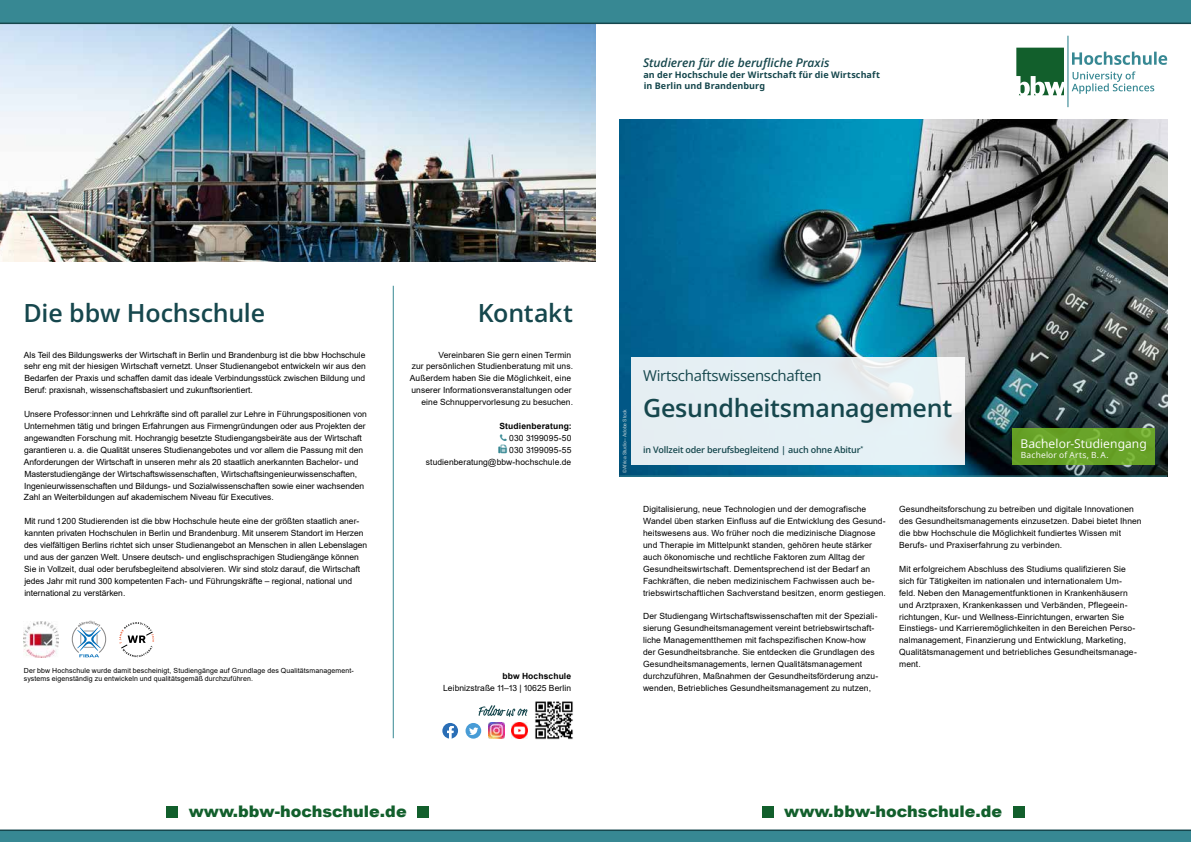
<style>
.page{position:relative;width:1191px;height:842px;background:#fff}
.page>*{position:absolute;margin:0;border:0;box-sizing:border-box;transform-origin:0 0}
.t1{font:600 25px "Open Sans";letter-spacing:-.01em;color:#16474d}
.t2{font:900 16px "Arial";color:#125f2c}
.t3{font:15px "Open Sans";letter-spacing:-.02em;color:#16474d}
.t4{font:12.1px "Open Sans";letter-spacing:.005em;color:#fff}
.t5{font:italic 600 12px "Open Sans";color:#16474d}
.t6{font:700 9px/10.8px "Open Sans";letter-spacing:.01em;color:#16474d}
.t7{font:600 9px "Open Sans";letter-spacing:-.02em;color:#16474d}
.t8{font:8.5px/11.9px "Arial";letter-spacing:.005em;color:#000}
.t9{font:700 8.5px "Arial";letter-spacing:.015em;color:#000}
.t10{font:8.5px "Open Sans";letter-spacing:.025em;color:#fff}
.t11{font:7px/8.4px "Arial";letter-spacing:.015em;color:#000}
.t12{font:5px "Arial";letter-spacing:-.02em;color:#c0d0d5}
</style>
<div class="page">
<img style="left:0;top:24px;width:595px;height:237px">
<div style="left:0;top:0;width:1191px;height:24px;background:#378893"></div>
<svg style="left:72px;top:621px;width:34px;height:36px"></svg>
<svg style="left:119px;top:622px;width:35px;height:35px"></svg>
<img style="left:23px;top:622px;width:36px;height:35px">
<div style="left:0;top:830px;width:1191px;height:12px;background:#378893"></div>
<div style="left:762px;top:806px;width:11px;height:11px;background:#125f2c"></div>
<div style="left:1012px;top:806px;width:12px;height:11px;background:#125f2c"></div>
<div style="left:167px;top:806px;width:11px;height:11px;background:#125f2c"></div>
<div style="left:417px;top:806px;width:12px;height:11px;background:#125f2c"></div>
<hr style="left:0;top:23px;width:1191px;height:1px;background:#16474d">
<hr style="left:0;top:829px;width:1191px;height:2px;background:#16474d">
<hr style="left:393px;top:286px;width:1px;height:452px;background:#378893">
<svg style="left:1016px;top:36px;width:151px;height:71px"></svg>
<svg style="left:478px;top:705px;width:49px;height:12px"></svg>
<img style="left:489px;top:723px;width:15px;height:16px">
<svg style="left:442px;top:723px;width:16px;height:16px"></svg>
<svg style="left:465px;top:723px;width:16px;height:16px"></svg>
<svg style="left:469px;top:727px;width:9px;height:8px"></svg>
<img style="left:512px;top:723px;width:15px;height:16px">
<img style="left:535px;top:701px;width:38px;height:39px">
<img style="left:619px;top:119px;width:548px;height:357px">
<hr style="left:619px;top:476px;width:548px;height:1px;background:#378893">
<div style="left:1012px;top:429px;width:143px;height:36px;background:#66a127"></div>
<svg style="left:631px;top:357px;width:333px;height:107px;background:#e6eff3"></svg>
<h3 class="t5" style="left:643px;top:55px;width:188px">Studieren für die berufliche Praxis</h3>
<p class="t6" style="left:643px;top:69px;width:238px">an der Hochschule der Wirtschaft für die Wirtschaft in Berlin und Brandenburg</p>
<h1 class="t1" style="left:24px;top:296px;width:243px">Die bbw Hochschule</h1>
<p class="t8" style="left:24px;top:348px;width:343px;text-align:justify">Als Teil des Bildungswerks der Wirtschaft in Berlin und Brandenburg ist die bbw Hochschule sehr eng mit der hiesigen Wirtschaft vernetzt. Unser Studienangebot entwickeln wir aus den Bedarfen der Praxis und schaffen damit das ideale Verbindungsstück zwischen Bildung und Beruf: praxisnah, wissenschaftsbasiert und zukunftsorientiert.</p>
<p class="t8" style="left:24px;top:408px;width:344px">Unsere Professor:innen und Lehrkräfte sind oft parallel zur Lehre in Führungspositionen von Unternehmen tätig und bringen Erfahrungen aus Firmengründungen oder aus Projekten der angewandten Forschung mit. Hochrangig besetzte Studiengangsbeiräte aus der Wirtschaft garantieren u. a. die Qualität unseres Studienangebotes und vor allem die Passung mit den Anforderungen der Wirtschaft in unseren mehr als 20 staatlich anerkannten Bachelor- und Masterstudiengänge der Wirtschaftswissenschaften, Wirtschaftsingenieurwissenschaften, Ingenieurwissenschaften und Bildungs- und Sozialwissenschaften sowie einer wachsenden Zahl an Weiterbildungen auf akademischem Niveau für Executives.</p>
<p class="t8" style="left:24px;top:515px;width:344px">Mit rund 1 200 Studierenden ist die bbw Hochschule heute eine der größten staatlich aner&shy;kannten privaten Hochschulen in Berlin und Brandenburg. Mit unserem Standort im Herzen des vielfältigen Berlins richtet sich unser Studienangebot an Menschen in allen Lebenslagen und aus der ganzen Welt. Unsere deutsch- und englischsprachigen Studiengänge können Sie in Vollzeit, dual oder berufsbegleitend absolvieren. Wir sind stolz darauf, die Wirtschaft jedes Jahr mit rund 300 kompetenten Fach- und Führungskräfte – regional, national und international zu verstärken.</p>
<p class="t8" style="left:643px;top:503px;width:244px">Digitalisierung, neue Technologien und der demografische Wandel üben starken Einfluss auf die Entwicklung des Gesund&shy;heitswesens aus. Wo früher noch die medizinische Diagnose und Therapie im Mittelpunkt standen, gehören heute stärker auch ökonomische und rechtliche Faktoren zum Alltag der Gesundheitswirtschaft. Dementsprechend ist der Bedarf an Fachkräften, die neben medizinischem Fachwissen auch be&shy;triebswirtschaftlichen Sachverstand besitzen, enorm gestiegen.</p>
<p class="t8" style="left:643px;top:610px;width:237px">Der Studiengang Wirtschaftswissenschaften mit der Speziali&shy;sierung Gesundheitsmanagement vereint betriebswirtschaft&shy;liche Managementthemen mit fachspezifischen Know-how der Gesundheitsbranche. Sie entdecken die Grundlagen des Gesundheitsmanagements, lernen Qualitätsmanagement durchzuführen, Maßnahmen der Gesundheitsförderung anzu&shy;wenden, Betriebliches Gesundheitsmanagement zu nutzen,</p>
<h1 class="t1" style="left:478px;top:296px;width:96px">Kontakt</h1>
<p class="t8" style="left:410px;top:348px;width:165px;text-align:right">Vereinbaren Sie gern einen Termin<br>zur persönlichen Studienberatung mit uns.<br>Außerdem haben Sie die Möglichkeit, eine unserer Informationsveranstaltungen oder eine Schnuppervorlesung zu besuchen.</p>
<p class="t9" style="left:499px;top:420px;width:74px">Studienberatung:</p>
<p class="t8" style="left:426px;top:432px;width:147px;text-align:right">030 3199095-50<br>030 3199095-55 studienberatung@bbw-hochschule.de</p>
<h3 class="t3" style="left:643px;top:366px;width:180px">Wirtschaftswissenschaften</h3>
<h1 class="t1" style="left:643px;top:391px;width:311px">Gesundheitsmanagement</h1>
<p class="t7" style="left:643px;top:443px;width:222px">in Vollzeit oder berufsbegleitend | auch ohne Abitur<sup>*</sup></p>
<p class="t12" style="left:621px;top:473px;width:65px;rotate:-90deg">© Africa Studio – Adobe Stock</p>
<h3 class="t4" style="left:1020px;top:435px;width:128px">Bachelor-Studiengang</h3>
<p class="t10" style="left:1020px;top:450px;width:89px">Bachelor of Arts, B. A.</p>
<p class="t8" style="left:899px;top:503px;width:244px">Gesundheitsforschung zu betreiben und digitale Innovationen des Gesundheitsmanagements einzusetzen. Dabei bietet Ihnen die bbw Hochschule die Möglichkeit fundiertes Wissen mit Berufs- und Praxiserfahrung zu verbinden.</p>
<p class="t8" style="left:899px;top:563px;width:239px">Mit erfolgreichem Abschluss des Studiums qualifizieren Sie sich für Tätigkeiten im nationalen und internationalem Um&shy;feld. Neben den Managementfunktionen in Krankenhäusern und Arztpraxen, Krankenkassen und Verbänden, Pflegeein&shy;richtungen, Kur- und Wellness-Einrichtungen, erwarten Sie Einstiegs- und Karrieremöglichkeiten in den Bereichen Perso&shy;nalmanagement, Finanzierung und Entwicklung, Marketing, Qualitätsmanagement und betriebliches Gesundheitsmanage&shy;ment.</p>
<p class="t11" style="left:24px;top:666px;width:331px">Der bbw Hochschule wurde damit bescheinigt, Studiengänge auf Grundlage des Qualitätsmanagement&shy;systems eigenständig zu entwickeln und qualitätsgemäß durchzuführen.</p>
<p class="t9" style="left:502px;top:670px;width:70px">bbw Hochschule</p>
<p class="t8" style="left:443px;top:682px;width:130px">Leibnizstraße 11–13 | 10625 Berlin</p>
<h2 class="t2" style="left:189px;top:800px;width:219px">www.bbw-hochschule.de</h2>
<h2 class="t2" style="left:784px;top:800px;width:219px">www.bbw-hochschule.de</h2>
</div>
